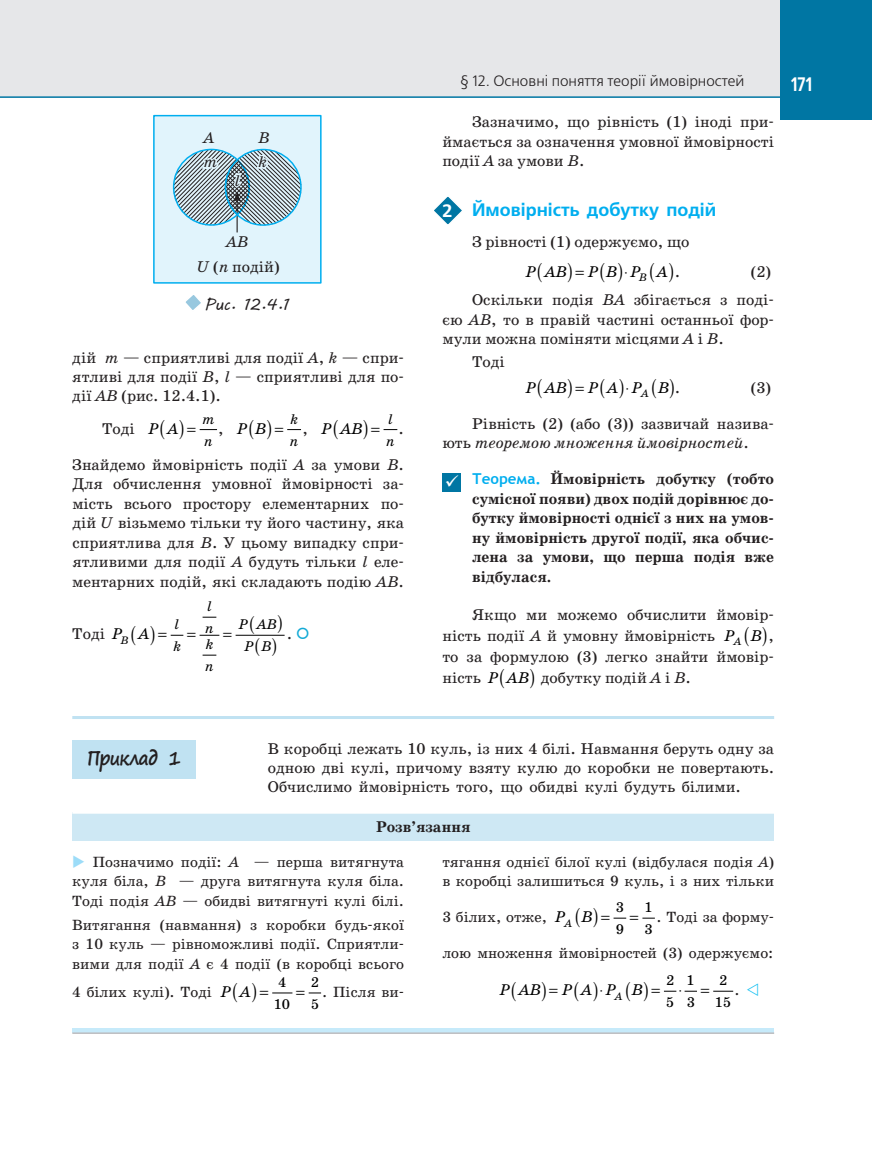
<style>
.page{position:relative;width:872px;height:1149px;background:#fff}
.page>*{position:absolute;margin:0;border:0;box-sizing:border-box;transform-origin:0 0}
.t1{font:700 19.5px "Segoe Print";letter-spacing:-.05em;color:#231f20;scale:.9 1}
.t2{font:700 19.5px "Free Set C";color:#fff;scale:.8 1}
.t3{font:700 18px "Free Set C";color:#00aeef}
.t4{font:18px "Free Set Demi C";color:#fff}
.t5{font:15.75px/19.5px "School Book C";color:#231f20;text-align:justify}
.t6{font:700 15.75px/19.5px "School Book C";color:#231f20;text-align:justify}
.t7{font:italic 15.75px "School Book C";letter-spacing:.225em;color:#000}
.t8{font:15.75px "MV Boli";color:#231f20}
.t9{font:italic 15.75px "School Book C";color:#231f20}
.t10{font:15px/19.5px "School Book C";color:#231f20;text-align:justify}
.t11{font:15px "Free Set C";color:#231f20}
.t12{font:italic 14.25px/22px "School Book C";color:#000}
.t13{font:14.25px/22px "School Book C";color:#000}
.t14{font:italic 10.95px "School Book C";color:#000}
.s1{font-style:italic}
.s2{font-style:italic;color:#000}
.s3{font-style:normal;color:#231f20}
.s4{font-family:"Trebuchet MS";font-size:15px;color:#00aeef}
.s5{color:#9cdcf8}
.s6{font-style:italic;font-size:15.75px;color:#000}
.s7{color:#15c0f2}
</style>
<div class="page">
<div style="left:0;top:0;width:780px;height:98px;background:#e6e7e9"></div>
<hr style="left:72px;top:715px;width:702px;height:3px;background:#c0e2f2">
<div style="left:72px;top:812px;width:702px;height:28px;background:#cee8f4"></div>
<hr style="left:72px;top:810px;width:702px;height:3px;background:#fff">
<hr style="left:72px;top:1028px;width:702px;height:4px;background:#c6eafa">
<hr style="left:72px;top:1032px;width:702px;height:1px;background:#bcbdc0">
<div style="left:72px;top:739px;width:124px;height:39px;background:#c0e2f2"></div>
<svg style="left:203px;top:616px;width:13px;height:1px"></svg>
<svg style="left:203px;top:654px;width:13px;height:1px"></svg>
<hr style="left:236px;top:634px;width:48px;height:1px;background:#000">
<svg style="left:434px;top:196px;width:28px;height:29px"></svg>
<div style="left:442px;top:472px;width:19px;height:19px;background:#0076a3"></div>
<div style="left:153px;top:115px;width:168px;height:168px;background:#e1f4fc;border:2px solid #00aeef"></div>
<svg style="left:172px;top:148px;width:130px;height:162px"></svg>
<div style="left:780px;top:0;width:92px;height:119px;background:#0076a3"></div>
<svg style="left:272px;top:992px;width:49px;height:2px"></svg>
<svg style="left:613px;top:917px;width:42px;height:2px"></svg>
<svg style="left:199px;top:429px;width:18px;height:2px"></svg>
<svg style="left:287px;top:429px;width:14px;height:2px"></svg>
<svg style="left:383px;top:429px;width:14px;height:2px"></svg>
<svg style="left:170px;top:634px;width:50px;height:2px"></svg>
<svg style="left:250px;top:634px;width:10px;height:2px"></svg>
<svg style="left:272px;top:634px;width:10px;height:2px"></svg>
<svg style="left:664px;top:990px;width:69px;height:2px"></svg>
<p class="t9" style="left:203px;top:129px;width:12px">А</p>
<p class="t9" style="left:258px;top:129px;width:13px">В</p>
<p class="t9" style="left:203px;top:153px;width:15px">m</p>
<p class="t9" style="left:258px;top:153px;width:10px">k</p>
<p class="t9" style="left:235px;top:171px;width:7px">l</p>
<p class="t5" style="left:197px;top:229px;width:84px;line-height:25.3px;text-align:center"><span class="s1">АB<br>U</span> (<span class="s1">n</span> подій)</p>
<p class="t8" style="left:204px;top:294px;width:86px">Puc. 12.4.1</p>
<p class="t5" style="left:72px;top:348px;width:333px;line-height:18.9px">дій <span class="s1">m</span> — сприятливі для події <span class="s1">A</span>, <span class="s1">k</span> — спри&shy;ятливі для події <span class="s1">B</span>, <span class="s1">l</span> — сприятливі для по&shy;дії <span class="s1">AB</span> (рис. 12.4.1).</p>
<p class="t5" style="left:102px;top:419px;width:78px">Тоді <span class="s2">P A</span></p>
<p class="t12" style="left:202px;top:407px;width:14px">m n</p>
<p class="t7" style="left:218px;top:419px;width:50px"><span class="s3">,</span> P B</p>
<p class="t12" style="left:289px;top:407px;width:10px">k n</p>
<p class="t7" style="left:302px;top:419px;width:62px"><span class="s3">,</span> P AB</p>
<p class="t12" style="left:386px;top:407px;width:10px">l n</p>
<p class="t5" style="left:398px;top:419px;width:7px">.</p>
<p class="t5" style="left:72px;top:455px;width:333px">Знайдемо ймовірність події <span class="s1">A</span> за умови <span class="s1">B</span>.<br>Для обчислення умовної ймовірності за&shy;мість всього простору елементарних по&shy;дій <span class="s1">U</span> візьмемо тільки ту його частину, яка сприятлива для <span class="s1">B</span>. У цьому випадку спри&shy;ятливими для події <span class="s1">A</span> будуть тільки <span class="s1">l</span> еле&shy;ментарних подій, які складають подію <span class="s1">AB</span>.</p>
<p class="t5" style="left:72px;top:624px;width:78px">Тоді <span class="s2">P A</span></p>
<p class="t12" style="left:205px;top:595px;width:10px">l n</p>
<p class="t12" style="left:205px;top:633px;width:10px">k n</p>
<p class="t12" style="left:239px;top:612px;width:40px;line-height:22.8px;text-align:center">P AB<br>P B</p>
<p class="t12" style="left:173px;top:613px;width:9px">l k</p>
<p class="t14" style="left:120px;top:633px;width:10px">B</p>
<p class="t5" style="left:287px;top:624px;width:7px">.</p>
<p class="t11" style="left:460px;top:73px;width:286px">§ 12. Основні поняття теорії ймовірностей</p>
<p class="t5" style="left:442px;top:112px;width:333px;text-indent:30px">Зазначимо, що рівність (1) іноді при&shy;ймається за означення умовної ймовірності події <span class="s1">A</span> за умови <span class="s1">B</span>.</p>
<p class="t3" style="left:472px;top:199px;width:246px">Ймовірність добутку подій</p>
<p class="t5" style="left:472px;top:232px;width:219px">З рівності (1) одержуємо, що</p>
<p class="t7" style="left:525px;top:263px;width:43px">P AB</p>
<p class="t7" style="left:588px;top:263px;width:94px">PB P⋅ <sub>B</sub> A<span class="s3">.</span></p>
<p class="t4" style="left:442px;top:200px;width:13px">2</p>
<p class="t5" style="left:472px;top:258px;width:303px;line-height:28px;text-align:right">(2)<br>Оскільки подія <span class="s1">BA</span> збігається з поді-</p>
<p class="t5" style="left:442px;top:310px;width:333px">єю <span class="s1">AB</span>, то в правій частині останньої фор&shy;мули можна поміняти місцями <span class="s1">A</span> і <span class="s1">B</span>.</p>
<p class="t5" style="left:472px;top:352px;width:34px">Тоді</p>
<p class="t7" style="left:525px;top:378px;width:43px">P AB</p>
<p class="t7" style="left:588px;top:378px;width:94px">PA P⋅ <sub>A</sub> B<span class="s3">.</span></p>
<p class="t5" style="left:751px;top:378px;width:22px">(3)</p>
<p class="t5" style="left:442px;top:414px;width:333px;line-height:18.9px;text-indent:30px">Рівність (2) (або (3)) зазвичай назива&shy;ють <span class="s1">теоремою множення ймовірностей</span>.</p>
<p class="t6" style="left:472px;top:469px;width:303px"><span class="s4">Теорема.</span> Ймовірність добутку (тобто сумісної появи) двох подій дорівнює до&shy;бутку ймовірності однієї з них на умов&shy;ну ймовірність другої події, яка обчис&shy;лена за умови, що перша подія вже відбулася.</p>
<p class="t5" style="left:442px;top:604px;width:333px;line-height:21px;text-align:right">Якщо ми можемо обчислити ймовір&shy;ність події <span class="s1">A</span> й умовну ймовірність <span class="s2">P B</span> ,</p>
<p class="t14" style="left:733px;top:635px;width:9px">A</p>
<p class="t5" style="left:442px;top:646px;width:333px;line-height:21px">то за формулою (3) легко знайти ймовір&shy;ність <span class="s2">P AB</span> добутку подій <span class="s1">A</span> і <span class="s1">B</span>.</p>
<p class="t2" style="left:791px;top:73px;width:28px">171</p>
<p class="t5" style="left:268px;top:739px;width:507px;line-height:18.9px">В коробці лежать 10 куль, із них 4 білі. Навмання беруть одну за одною дві кулі, причому взяту кулю до коробки не повертають.<br>Обчислимо ймовірність того, що обидві кулі будуть білими.</p>
<p class="t6" style="left:376px;top:817px;width:96px">Розв’язання</p>
<p class="t10" style="left:72px;top:851px;width:333px"><span class="s5">◆</span> Позначимо події: <span class="s1">A</span> — перша витягнута куля біла, <span class="s1">B</span> — друга витягнута куля біла.<br>Тоді подія <span class="s1">AB</span> — обидві витягнуті кулі білі.</p>
<p class="t10" style="left:72px;top:914px;width:333px">Витягання (навмання) з коробки будь-якої з 10 куль — рівноможливі події. Сприятли&shy;вими для події <span class="s1">A</span> є 4 події (в коробці всього</p>
<p class="t10" style="left:72px;top:982px;width:180px">4 білих кулі). Тоді <span class="s6">P A</span></p>
<p class="t13" style="left:274px;top:971px;width:18px;text-align:center">4<br>10</p>
<p class="t13" style="left:311px;top:971px;width:10px">2<br>5</p>
<p class="t10" style="left:322px;top:982px;width:83px">. Після ви-</p>
<p class="t1" style="left:87px;top:740px;width:106px">Приклад 1</p>
<p class="t10" style="left:442px;top:851px;width:333px">тягання однієї білої кулі (відбулася подія <span class="s1">A</span>) в коробці залишиться 9 куль, і з них тільки</p>
<p class="t10" style="left:442px;top:907px;width:152px">3 білих, отже, <span class="s6">P B</span></p>
<p class="t13" style="left:616px;top:896px;width:10px">3<br>9</p>
<p class="t13" style="left:644px;top:896px;width:10px">1<br>3</p>
<p class="t10" style="left:656px;top:907px;width:119px">. Тоді за форму-</p>
<p class="t10" style="left:442px;top:943px;width:332px">лою множення ймовірностей (3) одержуємо:</p>
<p class="t7" style="left:499px;top:980px;width:43px">P AB</p>
<p class="t7" style="left:562px;top:980px;width:83px">PAP⋅ <sub>A</sub>B</p>
<p class="t13" style="left:666px;top:969px;width:10px">2<br>5</p>
<p class="t13" style="left:686px;top:969px;width:10px">1<br>3</p>
<p class="t13" style="left:714px;top:969px;width:18px;text-align:center">2<br>15</p>
<p class="t10" style="left:734px;top:980px;width:26px">. <span class="s7">❖</span></p>
<p class="t14" style="left:564px;top:916px;width:9px">A</p>
</div>
